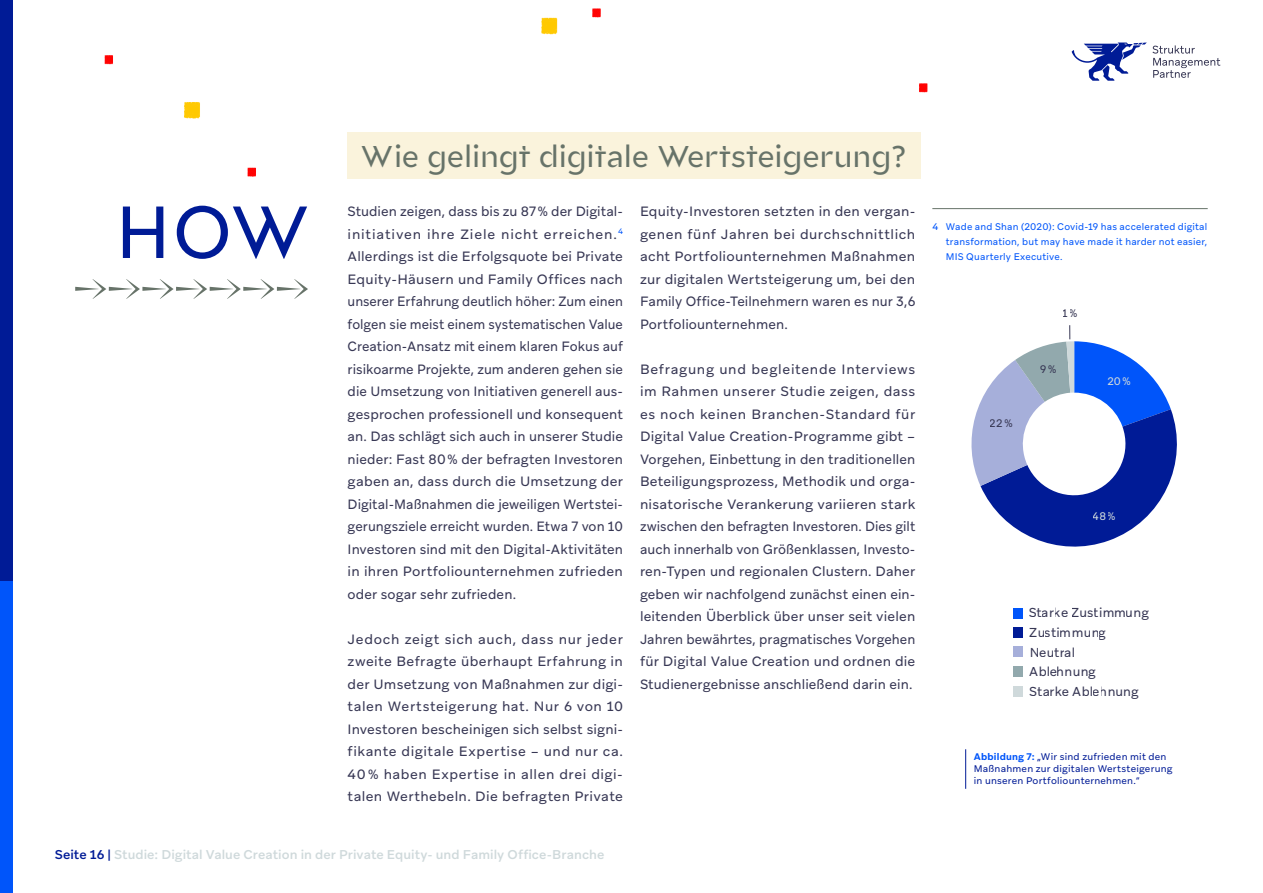
<style>
.page{position:relative;width:1263px;height:893px;background:#fff}
.page>*{position:absolute;margin:0;border:0;box-sizing:border-box;transform-origin:0 0}
.t1{font:73.5px "Glance Sans";color:#001b96}
.t2{font:30px "Glance Sans";letter-spacing:-.005em;color:#677369}
.t3{font:13.5px/22.5px "Aribau Grotesk";letter-spacing:.01em;color:#373754;text-align:justify}
.t4{font:13.5px/22.5px "Aribau Grotesk";letter-spacing:.03em;color:#373754}
.t5{font:12.9px/19.6px "Aribau Grotesk";color:#373754}
.t6{font:500 12.75px "Aribau Grotesk";letter-spacing:.005em;color:#cfd9db}
.t7{font:10.95px "Aribau Grotesk";color:#373754}
.t8{font:10.95px "Aribau Grotesk";color:#cfd9db}
.t9{font:9.6px/15px "Aribau Grotesk";letter-spacing:.02em;color:#0055fa;text-align:justify}
.t10{font:9.6px/12px "Aribau Grotesk";letter-spacing:.02em;color:#001b96}
.s1{font-weight:700;color:#0055fa}
.s2{color:#001b96}
</style>
<div class="page">
<img style="left:104px;top:8px;width:953px;height:202px">
<svg style="left:1071px;top:43px;width:149px;height:38px"></svg>
<div style="left:348px;top:132px;width:573px;height:47px;background:#faf3dc"></div>
<hr style="left:932px;top:208px;width:276px;height:1px;background:#677369">
<svg style="left:971px;top:325px;width:206px;height:222px"></svg>
<div style="left:1013px;top:608px;width:10px;height:10px;background:#0055fa"></div>
<div style="left:1013px;top:627px;width:10px;height:11px;background:#001b96"></div>
<div style="left:1013px;top:647px;width:10px;height:10px;background:#a6afda"></div>
<div style="left:1013px;top:667px;width:10px;height:10px;background:#92a9ad"></div>
<div style="left:1013px;top:686px;width:10px;height:10px;background:#cfd9db"></div>
<svg style="left:75px;top:279px;width:233px;height:20px"></svg>
<hr style="left:965px;top:749px;width:1px;height:40px;background:#001b96">
<div style="left:0;top:580px;width:13px;height:313px;background:#0055fa"></div>
<div style="left:0;top:0;width:13px;height:580px;background:#001b96"></div>
<h2 class="t2" style="left:360px;top:137px;width:548px">Wie gelingt digitale Wertsteigerung?</h2>
<h1 class="t1" style="left:115px;top:184px;width:197px">HOW</h1>
<p class="t3" style="left:348px;top:200px;width:277px;text-align:left">Studien zeigen, dass bis zu 87% der Digital&shy;initiativen ihre Ziele nicht erreichen.<sup>4<br></sup>Allerdings ist die Erfolgsquote bei Private Equity-Häusern und Family Offices nach unserer Erfahrung deutlich höher: Zum einen folgen sie meist einem systematischen Value Creation-Ansatz mit einem klaren Fokus auf risikoarme Projekte, zum anderen gehen sie die Umsetzung von Initiativen generell aus&shy;gesprochen professionell und konsequent an. Das schlägt sich auch in unserer Studie nieder: Fast 80% der befragten Investoren gaben an, dass durch die Umsetzung der Digital-Maßnahmen die jeweiligen Wertstei&shy;gerungsziele erreicht wurden. Etwa 7 von 10<br>Investoren sind mit den Digital-Aktivitäten in ihren Portfoliounternehmen zufrieden oder sogar sehr zufrieden.</p>
<p class="t4" style="left:348px;top:628px;width:277px">Jedoch zeigt sich auch, dass nur jeder zweite Befragte überhaupt Erfahrung in der Umsetzung von Maßnahmen zur digi&shy;talen Wertsteigerung hat. Nur 6 von 10<br>Investoren bescheinigen sich selbst signi&shy;fikante digitale Expertise – und nur ca.<br>40 % haben Expertise in allen drei digi&shy;talen Werthebeln. Die befragten Private</p>
<p class="t3" style="left:640px;top:200px;width:277px">Equity-Investoren setzten in den vergan&shy;genen fünf Jahren bei durchschnittlich acht Portfoliounternehmen Maßnahmen zur digitalen Wertsteigerung um, bei den Family Office-Teilnehmern waren es nur 3,6<br>Portfoliounternehmen.</p>
<p class="t3" style="left:640px;top:358px;width:277px">Befragung und begleitende Interviews im Rahmen unserer Studie zeigen, dass es noch keinen Branchen-Standard für Digital Value Creation-Programme gibt – Vorgehen, Einbettung in den traditionellen Beteiligungsprozess, Methodik und orga&shy;nisatorische Verankerung variieren stark zwischen den befragten Investoren. Dies gilt auch innerhalb von Größenklassen, Investo&shy;ren-Typen und regionalen Clustern. Daher geben wir nachfolgend zunächst einen ein&shy;leitenden Überblick über unser seit vielen Jahren bewährtes, pragmatisches Vorgehen für Digital Value Creation und ordnen die Studienergebnisse anschließend darin ein.</p>
<p class="t9" style="left:946px;top:219px;width:263px;text-indent:-13px">4 Wade and Shan (2020): Covid-19 has accelerated digital transformation, but may have made it harder not easier, MIS Quarterly Executive.</p>
<p class="t7" style="left:1063px;top:307px;width:17px">1%</p>
<p class="t7" style="left:990px;top:417px;width:24px">22%</p>
<p class="t7" style="left:1040px;top:362px;width:18px">9%</p>
<p class="t8" style="left:1107px;top:374px;width:25px">20%</p>
<p class="t8" style="left:1093px;top:509px;width:25px">48%</p>
<p class="t5" style="left:1028px;top:602px;width:122px">Starke Zustimmung<br>Zustimmung<br>Neutral<br>Ablehnung<br>Starke Ablehnung</p>
<p class="t10" style="left:974px;top:750px;width:200px"><span class="s1">Abbildung 7:</span> „Wir sind zufrieden mit den<br>Maßnahmen zur digitalen Wertsteigerung in unseren Portfoliounternehmen.“</p>
<p class="t6" style="left:55px;top:846px;width:551px"><span class="s2">Seite 16 |</span> Studie: Digital Value Creation in der Private Equity- und Family Office-Branche</p>
</div>
